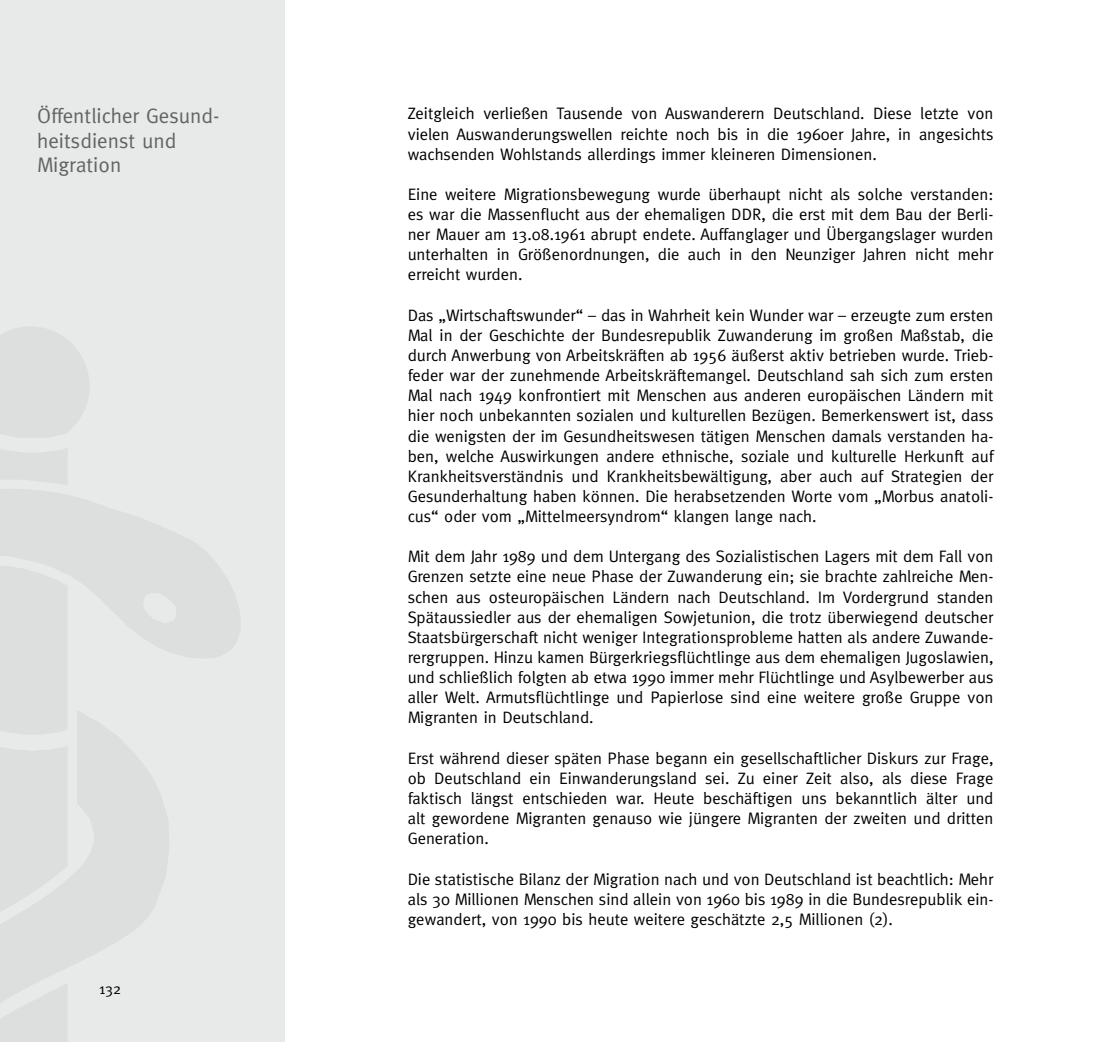
<style>
.page{position:relative;width:1116px;height:1042px;background:#fff}
.page>*{position:absolute;margin:0;border:0;box-sizing:border-box;transform-origin:0 0}
.t1{font:21px/24.5px "Meta";color:#636362}
.t2{font:16.62px/20.1px "Meta";color:#000;text-align:justify}
.t3{font:14.88px "Meta";color:#000}
</style>
<div class="page">
<div style="left:0;top:0;width:284px;height:1042px;background:#e8e9e9"></div>
<svg style="left:90px;top:502px;width:150px;height:156px;fill:#dddede"></svg>
<svg style="left:68px;top:718px;width:101px;height:249px;fill:#dddede"></svg>
<svg style="left:0;top:747px;width:68px;height:295px"></svg>
<svg style="left:0;top:327px;width:90px;height:408px"></svg>
<p class="t1" style="left:37px;top:104px;width:183px">Öffentlicher Gesund&shy;heitsdienst und<br>Migration</p>
<p class="t2" style="left:407px;top:103px;width:587px">Zeitgleich verließen Tausende von Auswanderern Deutschland. Diese letzte von vielen Auswanderungswellen reichte noch bis in die 1960er Jahre, in angesichts wachsenden Wohlstands allerdings immer kleineren Dimensionen.</p>
<p class="t2" style="left:407px;top:184px;width:587px">Eine weitere Migrationsbewegung wurde überhaupt nicht als solche verstanden: es war die Massenflucht aus der ehemaligen DDR, die erst mit dem Bau der Berli&shy;ner Mauer am 13.08.1961 abrupt endete. Auffanglager und Übergangslager wurden unterhalten in Größenordnungen, die auch in den Neunziger Jahren nicht mehr erreicht wurden.</p>
<p class="t2" style="left:407px;top:305px;width:587px">Das „Wirtschaftswunder“ – das in Wahrheit kein Wunder war – erzeugte zum ersten Mal in der Geschichte der Bundesrepublik Zuwanderung im großen Maßstab, die durch Anwerbung von Arbeitskräften ab 1956 äußerst aktiv betrieben wurde. Trieb&shy;feder war der zunehmende Arbeitskräftemangel. Deutschland sah sich zum ersten Mal nach 1949 konfrontiert mit Menschen aus anderen europäischen Ländern mit hier noch unbekannten sozialen und kulturellen Bezügen. Bemerkenswert ist, dass die wenigsten der im Gesundheitswesen tätigen Menschen damals verstanden ha&shy;ben, welche Auswirkungen andere ethnische, soziale und kulturelle Herkunft auf Krankheitsverständnis und Krankheitsbewältigung, aber auch auf Strategien der Gesunderhaltung haben können. Die herabsetzenden Worte vom „Morbus anatoli&shy;cus“ oder vom „Mittelmeersyndrom“ klangen lange nach.</p>
<p class="t2" style="left:407px;top:546px;width:587px">Mit dem Jahr 1989 und dem Untergang des Sozialistischen Lagers mit dem Fall von Grenzen setzte eine neue Phase der Zuwanderung ein; sie brachte zahlreiche Men&shy;schen aus osteuropäischen Ländern nach Deutschland. Im Vordergrund standen Spätaussiedler aus der ehemaligen Sowjetunion, die trotz überwiegend deutscher Staatsbürgerschaft nicht weniger Integrationsprobleme hatten als andere Zuwande&shy;rergruppen. Hinzu kamen Bürgerkriegsflüchtlinge aus dem ehemaligen Jugoslawien, und schließlich folgten ab etwa 1990 immer mehr Flüchtlinge und Asylbewerber aus aller Welt. Armutsflüchtlinge und Papierlose sind eine weitere große Gruppe von Migranten in Deutschland.</p>
<p class="t2" style="left:407px;top:747px;width:587px">Erst während dieser späten Phase begann ein gesellschaftlicher Diskurs zur Frage, ob Deutschland ein Einwanderungsland sei. Zu einer Zeit also, als diese Frage faktisch längst entschieden war. Heute beschäftigen uns bekanntlich älter und alt gewordene Migranten genauso wie jüngere Migranten der zweiten und dritten Generation.</p>
<p class="t2" style="left:407px;top:868px;width:587px">Die statistische Bilanz der Migration nach und von Deutschland ist beachtlich: Mehr als 30 Millionen Menschen sind allein von 1960 bis 1989 in die Bundesrepublik ein&shy;gewandert, von 1990 bis heute weitere geschätzte 2,5 Millionen (2).</p>
<p class="t3" style="left:99px;top:980px;width:23px">132</p>
</div>
